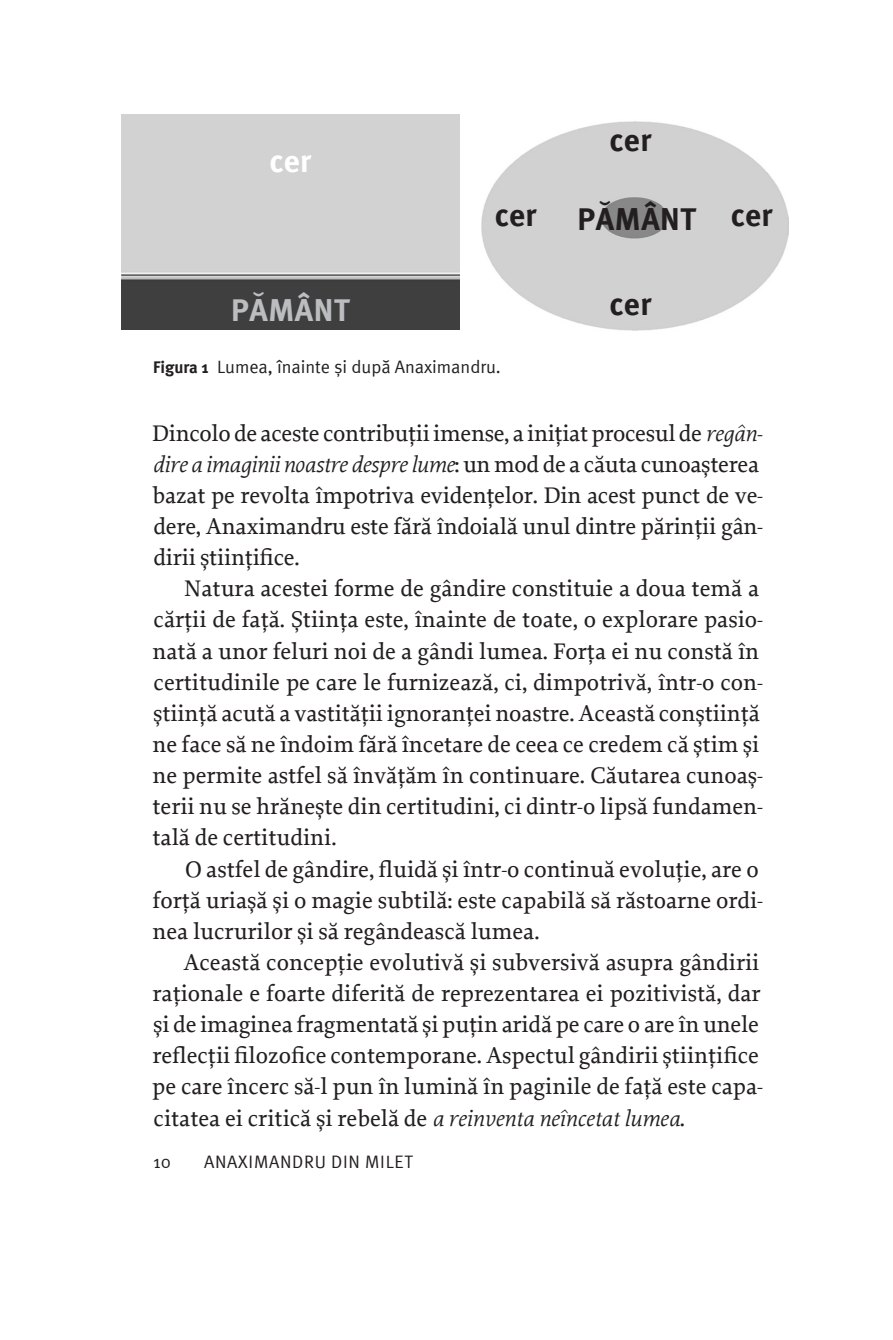
<style>
.page{position:relative;width:893px;height:1340px;background:#fff}
.page>*{position:absolute;margin:0;border:0;box-sizing:border-box;transform-origin:0 0}
.t1{font:700 31.5px "Meta Ro CE";letter-spacing:.02em;color:#231f20}
.t2{font:700 31.5px "Meta Ro CE";letter-spacing:.02em;color:#bcbdc0}
.t3{font:700 31.5px "Meta Ro CE";color:#fff}
.t4{font:23.62px/31.1px "Proforma Ro CE";color:#231f20}
.t5{font:18px "Meta Ro CE";color:#231f20}
.t6{font:18px "Meta Ro CE";letter-spacing:.04em;color:#231f20}
.s1{font-weight:700;font-size:16.88px}
.s2{font-style:italic}
</style>
<div class="page">
<img style="left:121px;top:115px;width:338px;height:215px">
<img style="left:482px;top:121px;width:306px;height:210px">
<h1 class="t3" style="left:269px;top:140px;width:43px">cer</h1>
<h1 class="t1" style="left:609px;top:120px;width:43px">cer</h1>
<h1 class="t1" style="left:577px;top:198px;width:120px">PĂMÂNT</h1>
<h1 class="t1" style="left:495px;top:195px;width:43px">cer</h1>
<h1 class="t1" style="left:731px;top:195px;width:43px">cer</h1>
<h1 class="t2" style="left:231px;top:290px;width:120px">PĂMÂNT</h1>
<h1 class="t1" style="left:609px;top:284px;width:43px">cer</h1>
<p class="t5" style="left:153px;top:355px;width:349px"><span class="s1">Figura 1</span> Lumea, înainte și după Anaximandru.</p>
<p class="t4" style="left:152px;top:417px;width:612px">Dincolo de aceste contribuții imense, a inițiat procesul de <span class="s2">regân&shy;dire a imaginii noastre despre lume</span>: un mod de a căuta cunoașterea bazat pe revolta împotriva evidențelor. Din acest punct de ve‑ dere, Anaximandru este fără îndoială unul dintre părinții gân‑ dirii științifice.</p>
<p class="t4" style="left:152px;top:572px;width:612px;text-indent:32px">Natura acestei forme de gândire constituie a doua temă a cărții de față. Știința este, înainte de toate, o explorare pasio‑ nată a unor feluri noi de a gândi lumea. Forța ei nu constă în certitudinile pe care le furnizează, ci, dimpotrivă, într-o con‑ știință acută a vastității ignoranței noastre. Această conștiință ne face să ne îndoim fără încetare de ceea ce credem că știm și ne permite astfel să învățăm în continuare. Căutarea cunoaș‑ terii nu se hrănește din certitudini, ci dintr-o lipsă fundamen‑ tală de certitudini.</p>
<p class="t4" style="left:152px;top:853px;width:612px;text-indent:33px">O astfel de gândire, fluidă și într-o continuă evoluție, are o forță uriașă și o magie subtilă: este capabilă să răstoarne ordi‑ nea lucrurilor și să regândească lumea.</p>
<p class="t4" style="left:152px;top:946px;width:612px;text-indent:31px">Această concepție evolutivă și subversivă asupra gândirii raționale e foarte diferită de reprezentarea ei pozitivistă, dar și de imaginea fragmentată și puțin aridă pe care o are în unele reflecții filozofice contemporane. Aspectul gândirii științifice pe care încerc să-l pun în lumină în paginile de față este capa‑ citatea ei critică și rebelă de <span class="s2">a reinventa neîncetat lumea</span>.</p>
<p class="t5" style="left:153px;top:1150px;width:19px">10</p>
<p class="t6" style="left:204px;top:1150px;width:210px">ANAXIMANDRU DIN MILET</p>
</div>
